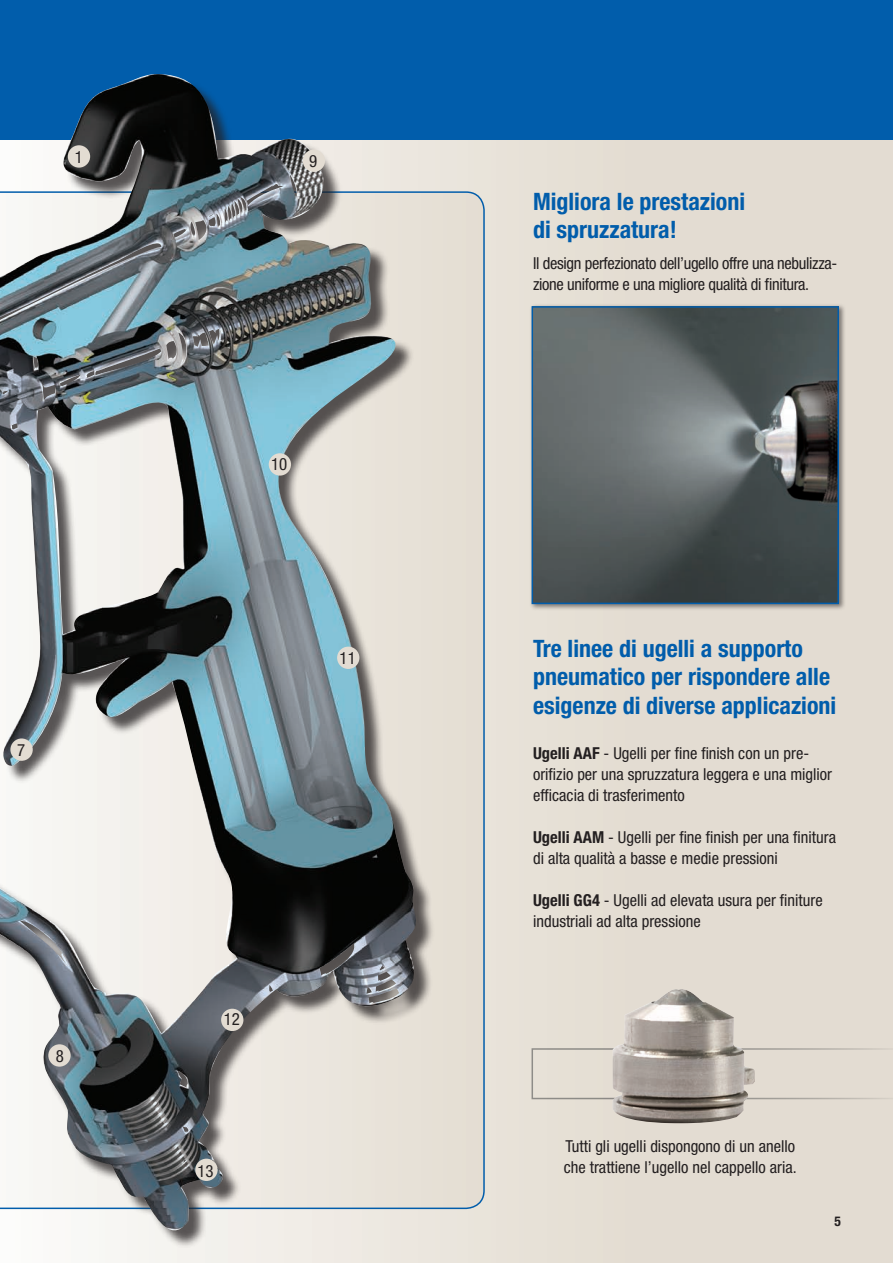
<style>
.page{position:relative;width:893px;height:1263px;background:#fff}
.page>*{position:absolute;margin:0;border:0;box-sizing:border-box;transform-origin:0 0}
.t1{font:700 condensed 24px/28.5px "Helvetica Neue LT Std";color:#015dab}
.t2{font:condensed 16.95px "Helvetica Neue LT Std";color:#231f20}
.t3{font:condensed 16.5px/21px "Helvetica Neue LT Std";color:#231f20}
.t4{font:condensed 16.5px/21px "Helvetica Neue LT Std";letter-spacing:-.02em;color:#231f20}
.t5{font:700 condensed 13.5px "Helvetica Neue LT Std";color:#231f20}
.s1{font-weight:700}
</style>
<div class="page">
<div style="left:0;top:0;width:893px;height:140px;background:#015dab"></div>
<div style="left:0;top:140px;width:893px;height:1123px;background:#e3dcd2"></div>
<div style="left:529px;top:304px;width:317px;height:307px;background:#231f20;opacity:.55"></div>
<img style="left:534px;top:309px;width:302px;height:292px">
<div style="left:531px;top:306px;width:308px;height:298px;border:2px solid #015dab"></div>
<svg style="left:435px;top:191px;width:50px;height:1018px"></svg>
<div style="left:0;top:77px;width:435px;height:1171px;background:#231f20;opacity:.75"></div>
<img style="left:0;top:74px;width:420px;height:1164px">
<div style="left:68px;top:145px;width:22px;height:23px;background:#e3dcd2;border-radius:50%"></div>
<div style="left:10px;top:738px;width:23px;height:23px;background:#e3dcd2;border-radius:50%"></div>
<div style="left:48px;top:1044px;width:23px;height:23px;background:#e3dcd2;border-radius:50%"></div>
<div style="left:221px;top:1009px;width:22px;height:22px;background:#e3dcd2;border-radius:50%"></div>
<div style="left:195px;top:1158px;width:23px;height:23px;background:#e3dcd2;border-radius:50%"></div>
<div style="left:303px;top:150px;width:22px;height:22px;background:#e3dcd2;border-radius:50%"></div>
<div style="left:269px;top:453px;width:22px;height:23px;background:#e3dcd2;border-radius:50%"></div>
<div style="left:337px;top:647px;width:22px;height:22px;background:#e3dcd2;border-radius:50%"></div>
<svg style="left:531px;top:1048px;width:361px;height:51px"></svg>
<img style="left:612px;top:989px;width:143px;height:134px">
<p class="t2" style="left:75px;top:147px;width:10px">1</p>
<p class="t2" style="left:17px;top:740px;width:10px">7</p>
<p class="t2" style="left:56px;top:1047px;width:10px">8</p>
<p class="t2" style="left:309px;top:151px;width:10px">9</p>
<p class="t2" style="left:271px;top:454px;width:18px">10</p>
<p class="t2" style="left:340px;top:648px;width:18px">11</p>
<p class="t2" style="left:224px;top:1009px;width:18px">12</p>
<p class="t2" style="left:197px;top:1161px;width:18px">13</p>
<h1 class="t1" style="left:533px;top:187px;width:214px">Migliora le prestazioni di spruzzatura!</h1>
<p class="t4" style="left:533px;top:252px;width:306px">Il design perfezionato dell’ugello offre una nebulizza&shy;zione uniforme e una migliore qualità di finitura.</p>
<h1 class="t1" style="left:533px;top:633px;width:305px">Tre linee di ugelli a supporto pneumatico per rispondere alle esigenze di diverse applicazioni</h1>
<p class="t3" style="left:533px;top:742px;width:301px"><span class="s1">Ugelli AAF</span> - Ugelli per fine finish con un pre&shy;orifizio per una spruzzatura leggera e una miglior efficacia di trasferimento</p>
<p class="t3" style="left:533px;top:826px;width:304px"><span class="s1">Ugelli AAM</span> - Ugelli per fine finish per una finitura di alta qualità a basse e medie pressioni</p>
<p class="t3" style="left:533px;top:889px;width:291px"><span class="s1">Ugelli GG4</span> - Ugelli ad elevata usura per finiture industriali ad alta pressione</p>
<p class="t3" style="left:564px;top:1135px;width:235px">Tutti gli ugelli dispongono di un anello che trattiene l’ugello nel cappello aria.</p>
<p class="t5" style="left:834px;top:1213px;width:8px">5</p>
</div>
